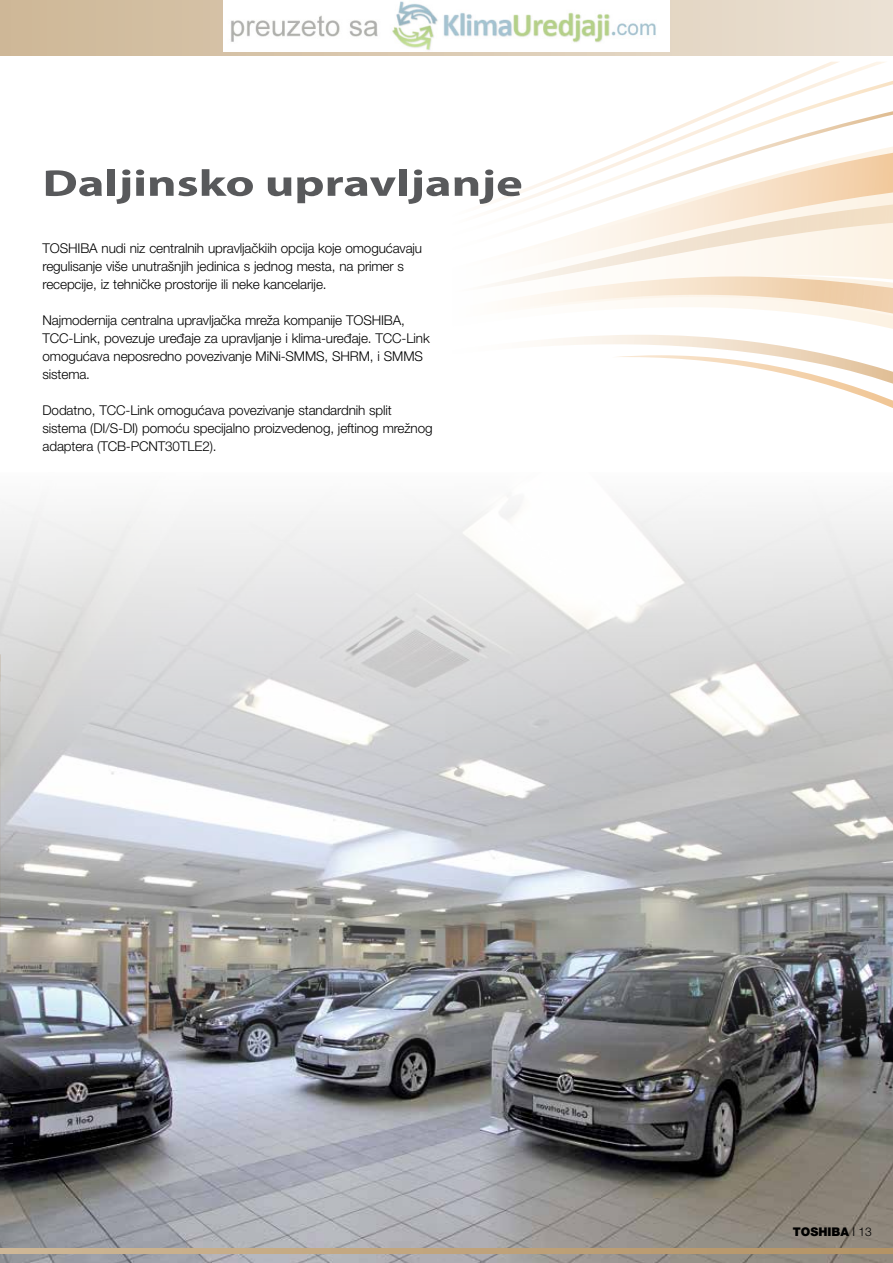
<style>
.page{position:relative;width:893px;height:1263px;background:#fff}
.page>*{position:absolute;margin:0;border:0;box-sizing:border-box;transform-origin:0 0}
.t1{font:700 37.5px "Myriad Pro";color:#58595b;scale:1.35 1}
.t2{font:300 13.5px/18px "Helvetica Neue LT Pro";letter-spacing:-.01em;color:#000}
.t3{font:900 12px "Helvetica Neue LT Pro";color:#000}
.s1{font-weight:300}
</style>
<div class="page">
<img style="left:0;top:495px;width:893px;height:768px">
<svg style="left:840px;top:62px;width:47px;height:141px"></svg>
<svg style="left:495px;top:62px;width:345px;height:141px"></svg>
<svg style="left:491px;top:203px;width:402px;height:205px"></svg>
<div style="left:0;top:0;width:893px;height:55px;background:linear-gradient(to right,#ceb796,#ebe1d3)"></div>
<svg style="left:0;top:1249px;width:893px;height:4px;background:#c0a47c"></svg>
<img style="left:223px;top:0;width:447px;height:51px">
<h1 class="t1" style="left:43px;top:159px;width:357px">Daljinsko upravljanje</h1>
<p class="t2" style="left:43px;top:239px;width:381px">TOSHIBA nudi niz centralnih upravljačkiih opcija koje omogućavaju regulisanje više unutrašnjih jedinica s jednog mesta, na primer s recepcije, iz tehničke prostorije ili neke kancelarije.</p>
<p class="t2" style="left:43px;top:311px;width:389px">Najmodernija centralna upravljačka mreža kompanije TOSHIBA, TCC-Link, povezuje uređaje za upravljanje i klima-uređaje. TCC-Link omogućava neposredno povezivanje MiNi-SMMS, SHRM, i SMMS sistema.</p>
<p class="t2" style="left:43px;top:401px;width:392px">Dodatno, TCC-Link omogućava povezivanje standardnih split sistema (DI/S-DI) pomoću specijalno proizvedenog, jeftinog mrežnog adaptera (TCB-PCNT30TLE2).</p>
<p class="t3" style="left:793px;top:1225px;width:80px">TOSHIBA <span class="s1">I 13</span></p>
</div>
